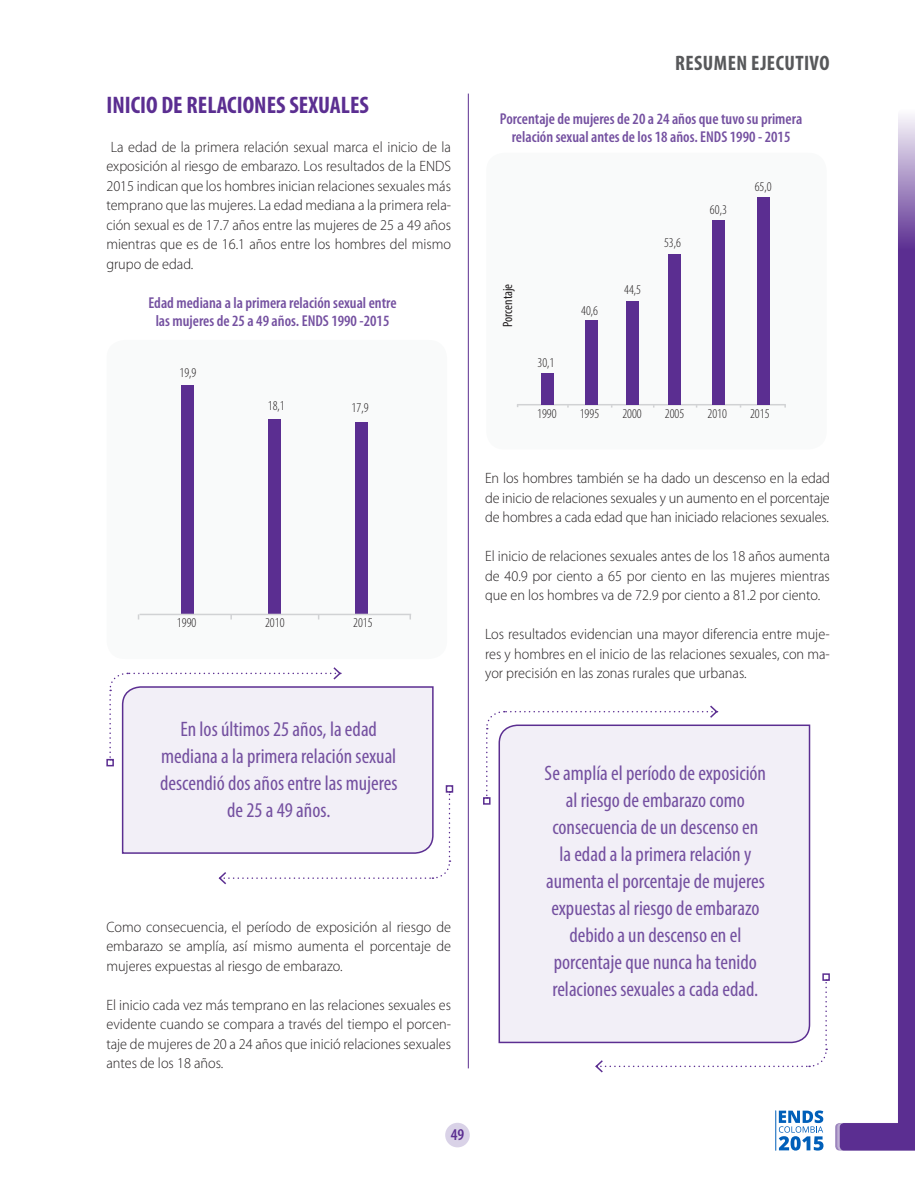
<style>
.page{position:relative;width:915px;height:1191px;background:#fff}
.page>*{position:absolute;margin:0;border:0;box-sizing:border-box;transform-origin:0 0}
.t1{font:700 condensed 24px "Myriad Pro";color:#5b2e91}
.t2{font:condensed 21px/27px "Myriad Pro";color:#7450a0;text-align:center}
.t3{font:700 condensed 21px "Myriad Pro";letter-spacing:.02em;color:#57585a}
.t4{font:600 condensed 16.5px "Myriad Pro";color:#5b2e91}
.t5{font:600 condensed 15.75px/18px "Myriad Pro";color:#7450a0;text-align:center}
.t6{font:300 15px/19.5px "Myriad Pro";color:#231f20;text-align:justify;scale:.95 1}
.t7{font:300 condensed 13.5px "Myriad Pro";color:#231f20}
.t8{font:condensed 13.5px "Myriad Pro";letter-spacing:-.005em;color:#231f20}
</style>
<div class="page">
<svg style="left:835px;top:115px;width:79px;height:1035px"></svg>
<div style="left:445px;top:1122px;width:24px;height:25px;background:#d9d2e7;border-radius:50%"></div>
<svg style="left:778px;top:1110px;width:45px;height:40px"></svg>
<hr style="left:775px;top:1110px;width:1px;height:40px;background:#005fb9">
<div style="left:486px;top:153px;width:340px;height:296px;background:#f9fafa;border-radius:18px"></div>
<hr style="left:516px;top:404px;width:269px;height:1px;background:#d1d2d4">
<div style="left:541px;top:373px;width:12px;height:32px;background:#5b2e91"></div>
<div style="left:585px;top:320px;width:12px;height:85px;background:#5b2e91"></div>
<div style="left:626px;top:301px;width:12px;height:104px;background:#5b2e91"></div>
<div style="left:667px;top:254px;width:13px;height:151px;background:#5b2e91"></div>
<div style="left:712px;top:220px;width:12px;height:185px;background:#5b2e91"></div>
<div style="left:756px;top:197px;width:13px;height:208px;background:#5b2e91"></div>
<div style="left:107px;top:340px;width:340px;height:319px;background:#f9fafa;border-radius:18px"></div>
<div style="left:182px;top:385px;width:12px;height:228px;background:#5b2e91"></div>
<div style="left:268px;top:419px;width:13px;height:194px;background:#5b2e91"></div>
<div style="left:355px;top:422px;width:12px;height:191px;background:#5b2e91"></div>
<hr style="left:139px;top:613px;width:272px;height:2px;background:#d1d2d4">
<div style="left:121px;top:686px;width:313px;height:168px;background:#f2eff7"></div>
<div style="left:498px;top:724px;width:312px;height:320px;background:#f2eff7"></div>
<svg style="left:109px;top:667px;width:233px;height:93px"></svg>
<div style="left:106px;top:759px;width:8px;height:7px;border:2px solid #5b2e91"></div>
<svg style="left:486px;top:705px;width:232px;height:93px"></svg>
<div style="left:483px;top:797px;width:7px;height:7px;border:2px solid #5b2e91"></div>
<svg style="left:217px;top:791px;width:234px;height:94px"></svg>
<div style="left:445px;top:785px;width:8px;height:7px;border:2px solid #5b2e91"></div>
<svg style="left:594px;top:979px;width:233px;height:94px"></svg>
<div style="left:822px;top:973px;width:7px;height:7px;border:2px solid #5b2e91"></div>
<hr style="left:468px;top:94px;width:1px;height:974px;background:#5b2e91">
<h1 class="t1" style="left:106px;top:90px;width:264px">INICIO DE RELACIONES SEXUALES</h1>
<p class="t6" style="left:106px;top:137px;width:364px;text-indent:5px">La edad de la primera relación sexual marca el inicio de la exposición al riesgo de embarazo. Los resultados de la ENDS 2015 indican que los hombres inician relaciones sexuales más temprano que las mujeres. La edad mediana a la primera rela&shy;ción sexual es de 17.7 años entre las mujeres de 25 a 49 años mientras que es de 16.1 años entre los hombres del mismo grupo de edad.</p>
<p class="t5" style="left:148px;top:294px;width:249px">Edad mediana a la primera relación sexual entre las mujeres de 25 a 49 años. ENDS 1990 -2015</p>
<p class="t7" style="left:179px;top:365px;width:18px">19,9</p>
<p class="t7" style="left:268px;top:398px;width:18px">18,1</p>
<p class="t7" style="left:351px;top:400px;width:18px">17,9</p>
<p class="t7" style="left:177px;top:615px;width:21px">1990</p>
<p class="t7" style="left:265px;top:615px;width:21px">2010</p>
<p class="t7" style="left:353px;top:615px;width:21px">2015</p>
<h2 class="t2" style="left:160px;top:715px;width:239px">En los últimos 25 años, la edad mediana a la primera relación sexual descendió dos años entre las mujeres de 25 a 49 años.</h2>
<p class="t6" style="left:106px;top:917px;width:364px">Como consecuencia, el período de exposición al riesgo de embarazo se amplía, así mismo aumenta el porcentaje de mujeres expuestas al riesgo de embarazo.</p>
<p class="t6" style="left:106px;top:995px;width:364px">El inicio cada vez más temprano en las relaciones sexuales es evidente cuando se compara a través del tiempo el porcen&shy;taje de mujeres de 20 a 24 años que inició relaciones sexuales antes de los 18 años.</p>
<h2 class="t3" style="left:675px;top:50px;width:156px">RESUMEN EJECUTIVO</h2>
<p class="t5" style="left:499px;top:110px;width:304px">Porcentaje de mujeres de 20 a 24 años que tuvo su primera relación sexual antes de los 18 años. ENDS 1990 - 2015</p>
<p class="t8" style="left:499px;top:327px;width:45px;rotate:-90deg">Porcentaje</p>
<p class="t7" style="left:537px;top:356px;width:18px">30,1</p>
<p class="t7" style="left:581px;top:303px;width:18px">40,6</p>
<p class="t7" style="left:624px;top:282px;width:18px">44,5</p>
<p class="t7" style="left:663px;top:235px;width:18px">53,6</p>
<p class="t7" style="left:709px;top:202px;width:18px">60,3</p>
<p class="t7" style="left:754px;top:179px;width:18px">65,0</p>
<p class="t7" style="left:537px;top:406px;width:21px">1990</p>
<p class="t7" style="left:579px;top:406px;width:21px">1995</p>
<p class="t7" style="left:622px;top:406px;width:21px">2000</p>
<p class="t7" style="left:664px;top:406px;width:21px">2005</p>
<p class="t7" style="left:707px;top:406px;width:21px">2010</p>
<p class="t7" style="left:749px;top:406px;width:21px">2015</p>
<p class="t6" style="left:485px;top:469px;width:364px">En los hombres también se ha dado un descenso en la edad de inicio de relaciones sexuales y un aumento en el porcentaje de hombres a cada edad que han iniciado relaciones sexuales.</p>
<p class="t6" style="left:485px;top:547px;width:364px">El inicio de relaciones sexuales antes de los 18 años aumenta de 40.9 por ciento a 65 por ciento en las mujeres mientras que en los hombres va de 72.9 por ciento a 81.2 por ciento.</p>
<p class="t6" style="left:485px;top:625px;width:364px">Los resultados evidencian una mayor diferencia entre muje&shy;res y hombres en el inicio de las relaciones sexuales, con ma&shy;yor precisión en las zonas rurales que urbanas.</p>
<p class="t2" style="left:544px;top:759px;width:223px">Se amplía el período de exposición al riesgo de embarazo como consecuencia de un descenso en la edad a la primera relación y aumenta el porcentaje de mujeres expuestas al riesgo de embarazo debido a un descenso en el porcentaje que nunca ha tenido relaciones sexuales a cada edad.</p>
<p class="t4" style="left:450px;top:1125px;width:15px">49</p>
</div>
